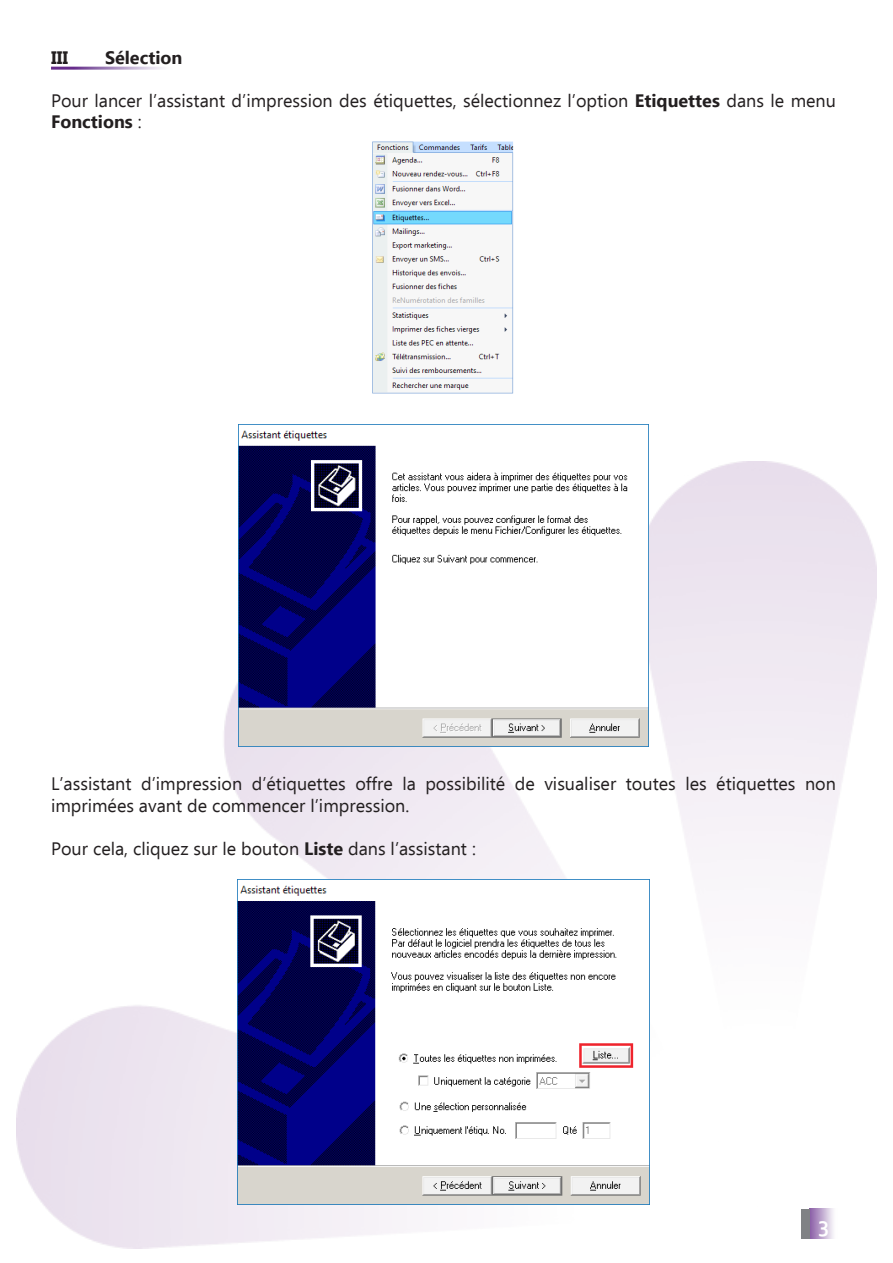
<style>
.page{position:relative;width:893px;height:1263px;background:#fff}
.page>*{position:absolute;margin:0;border:0;box-sizing:border-box;transform-origin:0 0}
.t1{font:700 22.5px "Corbel";color:#fff}
.t2{font:18px/21.6px "Ebrima";color:#231f20}
.t3{font:700 18px "Ebrima";color:#231f20}
.s1{font-weight:700}
</style>
<div class="page">
<img style="left:16px;top:461px;width:861px;height:787px">
<div style="left:809px;top:1209px;width:30px;height:30px;background:linear-gradient(to right,#885ca5,#fff)"></div>
<div style="left:801px;top:1209px;width:8px;height:30px;background:#808285"></div>
<img style="left:372px;top:141px;width:142px;height:253px">
<img style="left:238px;top:424px;width:411px;height:323px">
<img style="left:237px;top:880px;width:413px;height:324px">
<p class="t3" style="left:51px;top:44px;width:19px">III</p>
<p class="t3" style="left:105px;top:44px;width:79px">Sélection</p>
<p class="t2" style="left:51px;top:89px;width:786px">Pour lancer l’assistant d’impression des étiquettes, sélectionnez l’option <span class="s1">Etiquettes</span> dans le menu<br><span class="s1">Fonctions</span> :</p>
<p class="t2" style="left:51px;top:772px;width:786px">L’assistant d’impression d’étiquettes offre la possibilité de visualiser toutes les étiquettes non imprimées avant de commencer l’impression.</p>
<p class="t2" style="left:51px;top:837px;width:426px">Pour cela, cliquez sur le bouton <span class="s1">Liste</span> dans l’assistant :</p>
<p class="t1" style="left:819px;top:1211px;width:12px">3</p>
</div>
